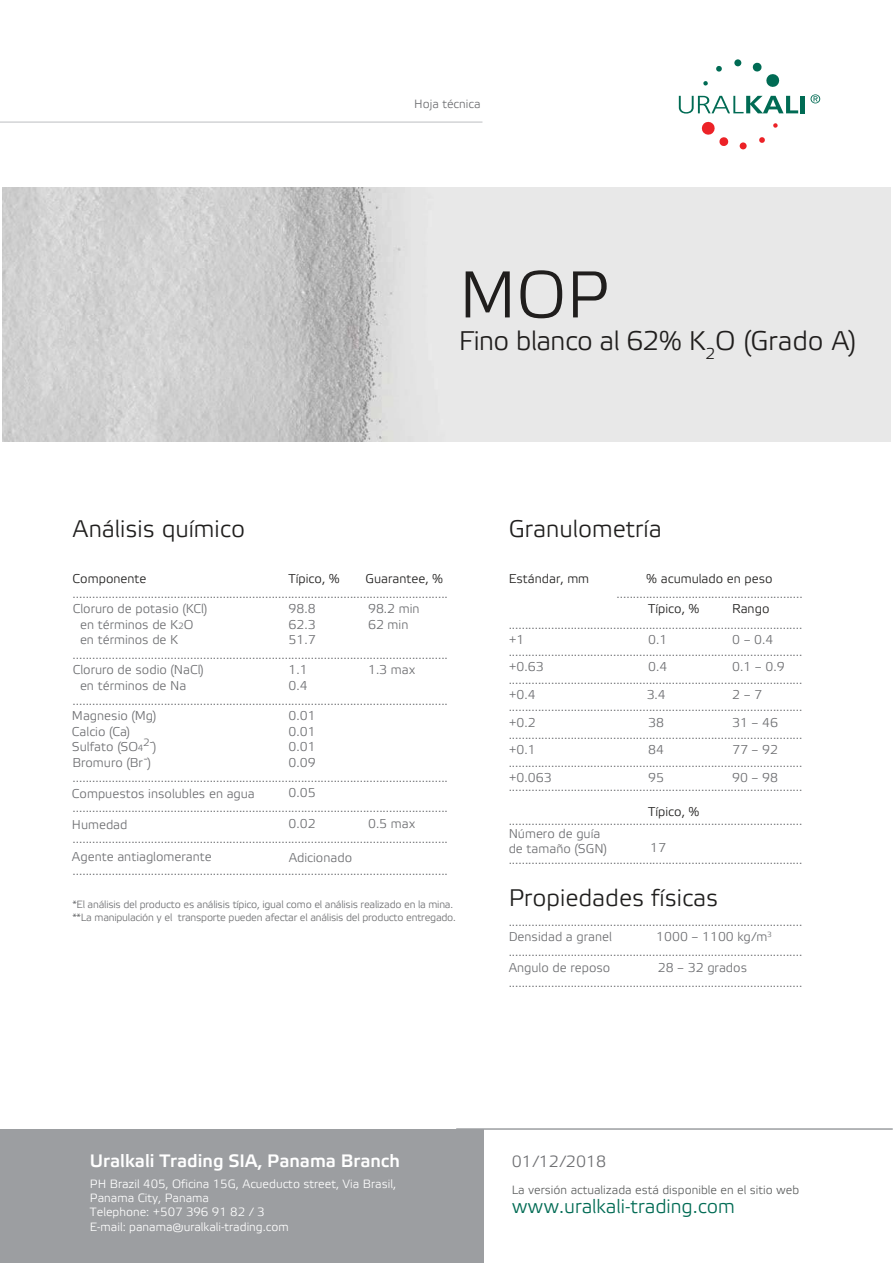
<style>
.page{position:relative;width:893px;height:1263px;background:#fff}
.page>*{position:absolute;margin:0;border:0;box-sizing:border-box;transform-origin:0 0}
.t1{font:66px "Elektra Light Pro";color:#201e1d}
.t2{font:27px "Elektra Light Pro";letter-spacing:-.02em;color:#201e1d}
.t3{font:24px "Elektra Light Pro";color:#1f1e1d}
.t4{font:19.5px "Elektra Light Pro";color:#006b54}
.t5{font:700 18px "Elektra Light Pro";color:#fff}
.t6{font:16.2px "Elektra Light Pro";color:#6e6f72}
.t7{font:12.75px/15.3px "Elektra Light Pro";color:#6d6e71}
.t8{font:12.75px "Elektra Light Pro";color:#1f1e1d}
.t9{font:12px/14.4px "Elektra Light Pro";color:#fff}
.t10{font:12px "Elektra Light Pro";color:#5e6060}
.t11{font:12px "Elektra Light Pro";color:#6d6e71}
.t12{font:10.5px "Elektra Light Pro";letter-spacing:-.02em;color:#6d6e71}
.t13{font:10.5px "Elektra Light Pro";letter-spacing:-.02em;color:#6d6e70}
.s1{font-size:9px}
</style>
<div class="page">
<img style="left:2px;top:188px;width:888px;height:254px">
<div style="left:0;top:1129px;width:483px;height:134px;background:#9c9ea1"></div>
<hr style="left:456px;top:1129px;width:437px;height:1px;background:#9c9ea1">
<hr style="left:0;top:122px;width:482px;height:1px;background:#c4c5c8">
<svg style="left:701px;top:121px;width:28px;height:25px"></svg>
<svg style="left:739px;top:142px;width:8px;height:8px"></svg>
<svg style="left:759px;top:137px;width:6px;height:6px"></svg>
<svg style="left:773px;top:123px;width:5px;height:5px"></svg>
<svg style="left:752px;top:62px;width:28px;height:25px"></svg>
<div style="left:734px;top:59px;width:7px;height:7px;background:#006b54;border-radius:50%"></div>
<svg style="left:716px;top:66px;width:6px;height:6px"></svg>
<svg style="left:703px;top:81px;width:5px;height:5px"></svg>
<svg style="left:679px;top:96px;width:119px;height:18px"></svg>
<hr style="left:801px;top:96px;width:4px;height:17px;background:#006b54">
<svg style="left:810px;top:94px;width:10px;height:9px"></svg>
<p class="t11" style="left:414px;top:100px;width:68px">Hoja técnica</p>
<h1 class="t1" style="left:459px;top:270px;width:152px">MOP</h1>
<h2 class="t2" style="left:459px;top:330px;width:399px">Fino blanco al 62% K<sub>2</sub>O (Grado A)</h2>
<h3 class="t3" style="left:73px;top:520px;width:174px">Análisis químico</h3>
<p class="t8" style="left:73px;top:574px;width:75px">Componente</p>
<p class="t8" style="left:289px;top:574px;width:53px">Típico, %</p>
<p class="t8" style="left:365px;top:574px;width:79px">Guarantee, %</p>
<p class="t7" style="left:289px;top:587px;width:161px;text-indent:-216px">...................................................................................................................<br>98.8</p>
<p class="t7" style="left:80px;top:602px;width:129px;text-indent:-7px">Cloruro de potasio (KCl) en términos de K<span class="s1">2</span>O en términos de K</p>
<p class="t7" style="left:80px;top:663px;width:125px;text-indent:-7px">Cloruro de sodio (NaCl) en términos de Na</p>
<p class="t7" style="left:368px;top:602px;width:53px">98.2 min</p>
<p class="t7" style="left:289px;top:618px;width:29px">62.3</p>
<p class="t7" style="left:368px;top:618px;width:42px">62 min</p>
<p class="t7" style="left:289px;top:633px;width:29px">51.7</p>
<p class="t7" style="left:73px;top:648px;width:377px">...................................................................................................................</p>
<p class="t7" style="left:289px;top:663px;width:21px">1.1</p>
<p class="t7" style="left:289px;top:679px;width:21px">0.4</p>
<p class="t7" style="left:73px;top:694px;width:377px">...................................................................................................................</p>
<p class="t7" style="left:289px;top:709px;width:29px">0.01</p>
<p class="t7" style="left:289px;top:725px;width:29px">0.01</p>
<p class="t7" style="left:289px;top:740px;width:29px">0.01</p>
<p class="t7" style="left:73px;top:771px;width:377px">...................................................................................................................</p>
<p class="t7" style="left:289px;top:786px;width:29px">0.05</p>
<p class="t7" style="left:73px;top:801px;width:377px">...................................................................................................................</p>
<p class="t7" style="left:289px;top:817px;width:29px">0.02</p>
<p class="t7" style="left:368px;top:663px;width:49px">1.3 max</p>
<p class="t7" style="left:72px;top:709px;width:86px">Magnesio (Mg)<br>Calcio (Ca)<br>Sulfato (SО<span class="s1">4</span><sup>2</sup>-)</p>
<p class="t7" style="left:72px;top:787px;width:184px">Compuestos insolubles en agua</p>
<p class="t7" style="left:72px;top:818px;width:57px">Humedad</p>
<p class="t7" style="left:72px;top:850px;width:141px">Agente antiaglomerante</p>
<p class="t7" style="left:72px;top:756px;width:80px">Bromuro (Br¯)</p>
<p class="t7" style="left:288px;top:755px;width:29px">0.09</p>
<p class="t7" style="left:73px;top:817px;width:377px;text-indent:295px">0.5 max ...................................................................................................................</p>
<p class="t7" style="left:73px;top:864px;width:377px">...................................................................................................................</p>
<p class="t7" style="left:289px;top:851px;width:65px">Adicionado</p>
<p class="t12" style="left:72px;top:901px;width:382px">*El análisis del producto es análisis típico, igual como el análisis realizado en la mina.</p>
<p class="t13" style="left:72px;top:913px;width:385px">**La manipulación y el transporte pueden afectar el análisis del producto entregado.</p>
<h3 class="t3" style="left:509px;top:520px;width:155px">Granulometría</h3>
<p class="t8" style="left:509px;top:574px;width:82px">Estándar, mm</p>
<p class="t8" style="left:646px;top:574px;width:128px">% acumulado en peso</p>
<p class="t7" style="left:617px;top:587px;width:187px">.........................................................</p>
<p class="t8" style="left:648px;top:604px;width:53px">Típico, %</p>
<p class="t8" style="left:732px;top:604px;width:39px">Rango</p>
<p class="t7" style="left:509px;top:618px;width:295px">.......................................................................................... +1</p>
<p class="t7" style="left:648px;top:633px;width:21px">0.1</p>
<p class="t7" style="left:509px;top:634px;width:295px;line-height:12.3px;text-indent:223px">0 – 0.4 ..........................................................................................</p>
<p class="t7" style="left:509px;top:660px;width:36px">+0.63</p>
<p class="t7" style="left:648px;top:660px;width:21px">0.4</p>
<p class="t7" style="left:509px;top:662px;width:295px;line-height:12.3px;text-indent:223px">0.1 – 0.9 ..........................................................................................</p>
<p class="t7" style="left:509px;top:688px;width:28px">+0.4</p>
<p class="t7" style="left:647px;top:688px;width:21px">3.4</p>
<p class="t7" style="left:509px;top:689px;width:295px;line-height:12.3px;text-indent:223px">2 – 7 ..........................................................................................</p>
<p class="t7" style="left:509px;top:716px;width:29px">+0.2</p>
<p class="t7" style="left:648px;top:716px;width:17px">38</p>
<p class="t7" style="left:509px;top:717px;width:295px;line-height:12.3px;text-indent:223px">31 – 46 ..........................................................................................</p>
<p class="t7" style="left:509px;top:743px;width:29px">+0.1</p>
<p class="t7" style="left:648px;top:743px;width:17px">84</p>
<p class="t7" style="left:509px;top:745px;width:295px;line-height:12.3px;text-indent:223px">77 – 92 ..........................................................................................</p>
<p class="t7" style="left:509px;top:771px;width:44px">+0.063</p>
<p class="t7" style="left:648px;top:771px;width:17px">95</p>
<p class="t7" style="left:509px;top:774px;width:295px;line-height:9.3px;text-indent:223px">90 – 98 ..........................................................................................</p>
<p class="t7" style="left:509px;top:807px;width:295px;line-height:27.3px;text-align:center">..........................................................................................<br>17</p>
<p class="t7" style="left:509px;top:853px;width:295px">..........................................................................................</p>
<h3 class="t3" style="left:509px;top:889px;width:211px">Propiedades físicas</h3>
<p class="t7" style="left:509px;top:915px;width:295px">..........................................................................................<br>Densidad a granel</p>
<p class="t8" style="left:648px;top:807px;width:53px">Típico, %</p>
<p class="t7" style="left:509px;top:827px;width:100px">Número de guía de tamaño (SGN)</p>
<p class="t7" style="left:509px;top:930px;width:295px;text-indent:148px">1000 – 1100 kg/m<sup>3 </sup>..........................................................................................<br>Angulo de reposo</p>
<p class="t7" style="left:509px;top:961px;width:295px;text-indent:149px">28 – 32 grados ..........................................................................................</p>
<h3 class="t5" style="left:90px;top:1154px;width:311px">Uralkali Trading SIA, Panama Branch</h3>
<p class="t9" style="left:90px;top:1177px;width:308px">PH Brazil 405, Oficina 15G, Acueducto street, Via Brasil, Panama City, Panama<br>Telephone: +507 396 91 82 / 3<br>E-mail: panama@uralkali-trading.com</p>
<p class="t6" style="left:512px;top:1156px;width:96px">01/12/2018</p>
<p class="t10" style="left:512px;top:1185px;width:289px">La versión actualizada está disponible en el sitio web</p>
<h3 class="t4" style="left:512px;top:1199px;width:225px">www.uralkali-trading.com</h3>
</div>
